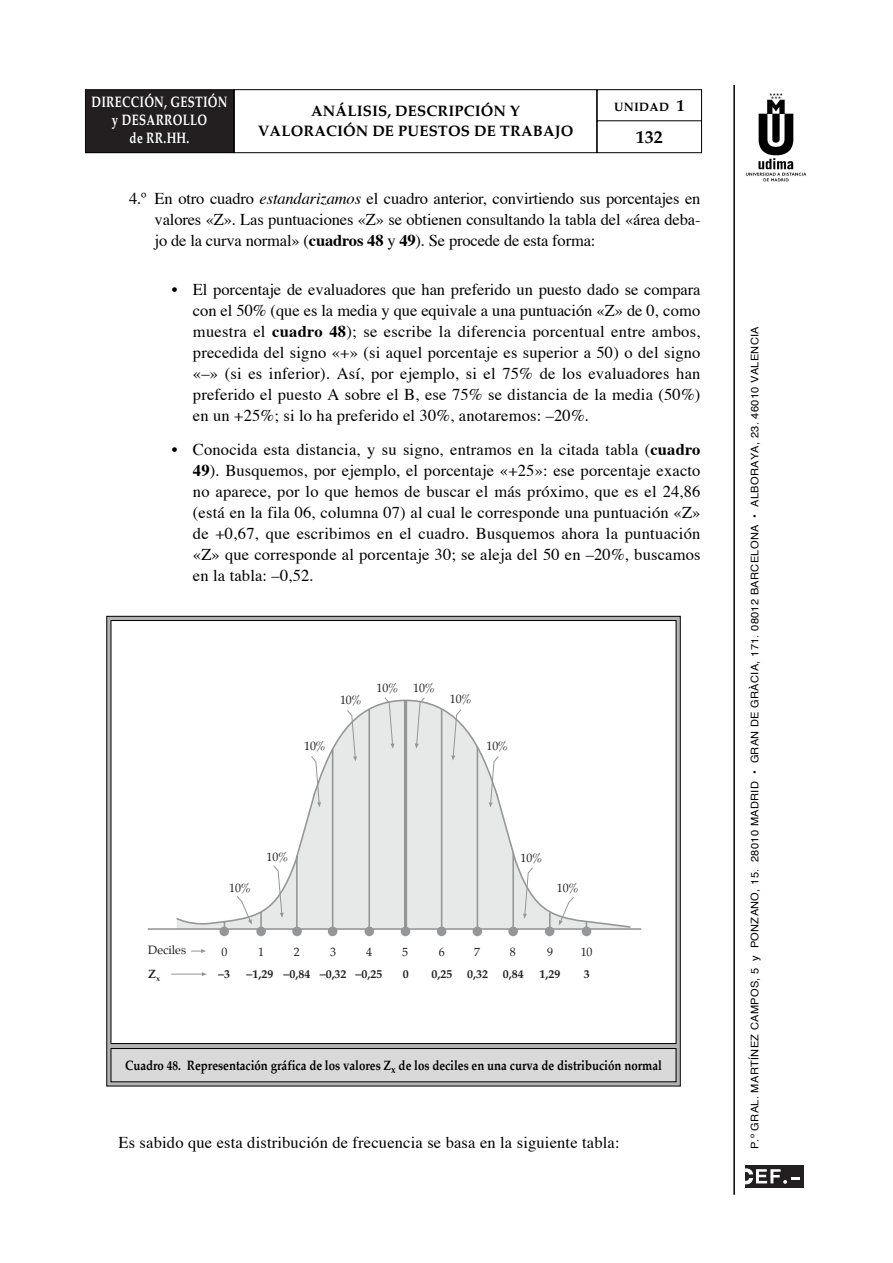
<style>
.page{position:relative;width:893px;height:1263px;background:#fff}
.page>*{position:absolute;margin:0;border:0;box-sizing:border-box;transform-origin:0 0}
.t1{font:700 18px "Palatino";color:#000}
.t2{font:16.5px/21px "Times";letter-spacing:.01em;color:#000;text-align:justify}
.t3{font:700 15px/19.5px "Palatino";letter-spacing:.01em;color:#000;text-align:center}
.t4{font:700 15px/18px "Palatino";letter-spacing:.025em;color:#fff;text-align:center;scale:.77 1}
.t5{font:700 13.5px "Palatino";color:#000;scale:.85 1}
.t6{font:700 12px "Palatino";letter-spacing:.025em;color:#000}
.t7{font:11.85px/24.5px "Palatino";color:#231f20}
.t8{font:700 11.85px "Palatino";color:#231f20}
.t9{font:10.5px "Helvetica";letter-spacing:.03em;color:#000;scale:1.05 1}
.s1{font-size:16.5px}
.s2{font-style:italic}
.s3{font-weight:700}
</style>
<div class="page">
<div style="left:86px;top:90px;width:147px;height:62px;background:#231f20"></div>
<div style="left:85px;top:89px;width:149px;height:64px;border:1px solid #000"></div>
<div style="left:234px;top:89px;width:363px;height:64px;border:1px solid #000"></div>
<svg style="left:596px;top:89px;width:106px;height:64px"></svg>
<svg style="left:745px;top:1165px;width:59px;height:23px"></svg>
<div style="left:745px;top:1165px;width:58px;height:22px;background:#231f20"></div>
<svg style="left:745px;top:1169px;width:54px;height:15px"></svg>
<img style="left:745px;top:93px;width:62px;height:89px">
<hr style="left:733px;top:85px;width:2px;height:1110px;background:#000">
<svg style="left:107px;top:617px;width:573px;height:469px;background:#8f8f8f"></svg>
<div style="left:111px;top:621px;width:564px;height:422px;background:#fff"></div>
<svg style="left:176px;top:699px;width:455px;height:232px"></svg>
<hr style="left:404px;top:700px;width:3px;height:229px;background:#949698">
<hr style="left:441px;top:709px;width:1px;height:220px;background:#949698">
<hr style="left:476px;top:747px;width:2px;height:182px;background:#949698">
<hr style="left:512px;top:853px;width:2px;height:76px;background:#949698">
<svg style="left:549px;top:912px;width:1px;height:15px"></svg>
<svg style="left:585px;top:921px;width:2px;height:6px"></svg>
<div style="left:219px;top:927px;width:10px;height:9px;background:#949698;border-radius:50%"></div>
<div style="left:256px;top:927px;width:10px;height:9px;background:#949698;border-radius:50%"></div>
<div style="left:292px;top:927px;width:10px;height:9px;background:#949698;border-radius:50%"></div>
<div style="left:328px;top:927px;width:9px;height:9px;background:#949698;border-radius:50%"></div>
<div style="left:364px;top:927px;width:10px;height:9px;background:#949698;border-radius:50%"></div>
<div style="left:400px;top:927px;width:10px;height:9px;background:#949698;border-radius:50%"></div>
<div style="left:437px;top:927px;width:9px;height:9px;background:#949698;border-radius:50%"></div>
<div style="left:472px;top:927px;width:10px;height:9px;background:#949698;border-radius:50%"></div>
<div style="left:508px;top:927px;width:10px;height:9px;background:#949698;border-radius:50%"></div>
<div style="left:545px;top:927px;width:9px;height:9px;background:#949698;border-radius:50%"></div>
<div style="left:581px;top:927px;width:10px;height:9px;background:#949698;border-radius:50%"></div>
<hr style="left:148px;top:928px;width:493px;height:2px;background:#949698">
<svg style="left:236px;top:895px;width:16px;height:30px"></svg>
<svg style="left:272px;top:865px;width:12px;height:53px"></svg>
<svg style="left:310px;top:755px;width:11px;height:52px"></svg>
<svg style="left:346px;top:709px;width:11px;height:52px"></svg>
<svg style="left:384px;top:697px;width:10px;height:52px"></svg>
<svg style="left:415px;top:697px;width:10px;height:52px"></svg>
<svg style="left:451px;top:709px;width:11px;height:52px"></svg>
<svg style="left:488px;top:755px;width:11px;height:52px"></svg>
<svg style="left:523px;top:867px;width:10px;height:52px"></svg>
<svg style="left:559px;top:896px;width:15px;height:29px"></svg>
<hr style="left:171px;top:974px;width:31px;height:1px;background:#949698">
<svg style="left:202px;top:972px;width:5px;height:4px"></svg>
<svg style="left:191px;top:949px;width:15px;height:4px"></svg>
<div style="left:111px;top:1049px;width:564px;height:32px;background:#d9d9d9"></div>
<div style="left:111px;top:1048px;width:565px;height:34px;border:1px solid #000"></div>
<p class="t4" style="left:92px;top:93px;width:178px">DIRECCIÓN, GESTIÓN y DESARROLLO<br>de RR.HH.</p>
<p class="t3" style="left:258px;top:102px;width:317px">ANÁLISIS, DESCRIPCIÓN Y<br>VALORACIÓN DE PUESTOS DE TRABAJO</p>
<p class="t6" style="left:614px;top:101px;width:72px">UNIDAD <span class="s1">1</span></p>
<p class="t1" style="left:636px;top:128px;width:28px">132</p>
<p class="t2" style="left:155px;top:189px;width:547px;text-indent:-26px">4.º En otro cuadro <span class="s2">estandarizamos</span> el cuadro anterior, convirtiendo sus porcentajes en valores «Z». Las puntuaciones «Z» se obtienen consultando la tabla del «área deba&shy;jo de la curva normal» (<span class="s3">cuadros 48</span> y <span class="s3">49</span>). Se procede de esta forma:</p>
<p class="t2" style="left:193px;top:280px;width:509px;text-indent:-21px">• El porcentaje de evaluadores que han preferido un puesto dado se compara con el 50% (que es la media y que equivale a una puntuación «Z» de 0, como muestra el <span class="s3">cuadro 48</span>); se escribe la diferencia porcentual entre ambos, precedida del signo «+» (si aquel porcentaje es superior a 50) o del signo «–» (si es inferior). Así, por ejemplo, si el 75% de los evaluadores han preferido el puesto A sobre el B, ese 75% se distancia de la media (50%) en un +25%; si lo ha preferido el 30%, anotaremos: –20%.</p>
<p class="t2" style="left:193px;top:440px;width:509px;text-indent:-21px">• Conocida esta distancia, y su signo, entramos en la citada tabla (<span class="s3">cuadro 49</span>). Busquemos, por ejemplo, el porcentaje «+25»: ese porcentaje exacto no aparece, por lo que hemos de buscar el más próximo, que es el 24,86 (está en la fila 06, columna 07) al cual le corresponde una puntuación «Z» de +0,67, que escribimos en el cuadro. Busquemos ahora la puntuación «Z» que corresponde al porcentaje 30; se aleja del 50 en –20%, buscamos en la tabla: –0,52.</p>
<p class="t7" style="left:304px;top:735px;width:23px">10%</p>
<p class="t7" style="left:340px;top:689px;width:23px">10%</p>
<p class="t7" style="left:376px;top:676px;width:60px">10% 10%</p>
<p class="t7" style="left:450px;top:688px;width:23px">10%</p>
<p class="t7" style="left:486px;top:735px;width:23px">10%</p>
<p class="t7" style="left:148px;top:938px;width:39px">Deciles<br><span class="s3">Z</span><sub>x</sub></p>
<p class="t7" style="left:229px;top:876px;width:23px">10%</p>
<p class="t7" style="left:267px;top:845px;width:23px">10%</p>
<p class="t7" style="left:520px;top:846px;width:23px">10%</p>
<p class="t7" style="left:557px;top:876px;width:23px">10%</p>
<p class="t7" style="left:221px;top:940px;width:7px">0</p>
<p class="t7" style="left:258px;top:940px;width:7px">1</p>
<p class="t7" style="left:294px;top:940px;width:7px">2</p>
<p class="t7" style="left:330px;top:940px;width:7px">3</p>
<p class="t7" style="left:366px;top:940px;width:7px">4</p>
<p class="t7" style="left:402px;top:940px;width:7px">5</p>
<p class="t7" style="left:438px;top:940px;width:7px">6</p>
<p class="t7" style="left:474px;top:940px;width:7px">7</p>
<p class="t7" style="left:510px;top:941px;width:7px">8</p>
<p class="t7" style="left:547px;top:941px;width:7px">9</p>
<p class="t7" style="left:580px;top:941px;width:13px">10</p>
<p class="t8" style="left:218px;top:969px;width:13px">–3</p>
<p class="t8" style="left:246px;top:969px;width:137px">–1,29 –0,84 –0,32 –0,25</p>
<p class="t8" style="left:403px;top:969px;width:7px">0</p>
<p class="t8" style="left:431px;top:969px;width:22px">0,25</p>
<p class="t8" style="left:467px;top:969px;width:58px">0,32 0,84</p>
<p class="t8" style="left:539px;top:969px;width:22px">1,29</p>
<p class="t8" style="left:583px;top:969px;width:7px">3</p>
<p class="t5" style="left:125px;top:1059px;width:633px">Cuadro 48. Representación gráfica de los valores Z<sub>x</sub> de los deciles en una curva de distribución normal</p>
<p class="t2" style="left:118px;top:1133px;width:502px">Es sabido que esta distribución de frecuencia se basa en la siguiente tabla:</p>
<p class="t9" style="left:750px;top:1149px;width:785px;rotate:-90deg">P.º GRAL. MARTÍNEZ CAMPOS, 5 y PONZANO, 15. 28010 MADRID • GRAN DE GRÀCIA, 171. 08012 BARCELONA • ALBORAYA, 23. 46010 VALENCIA</p>
</div>
